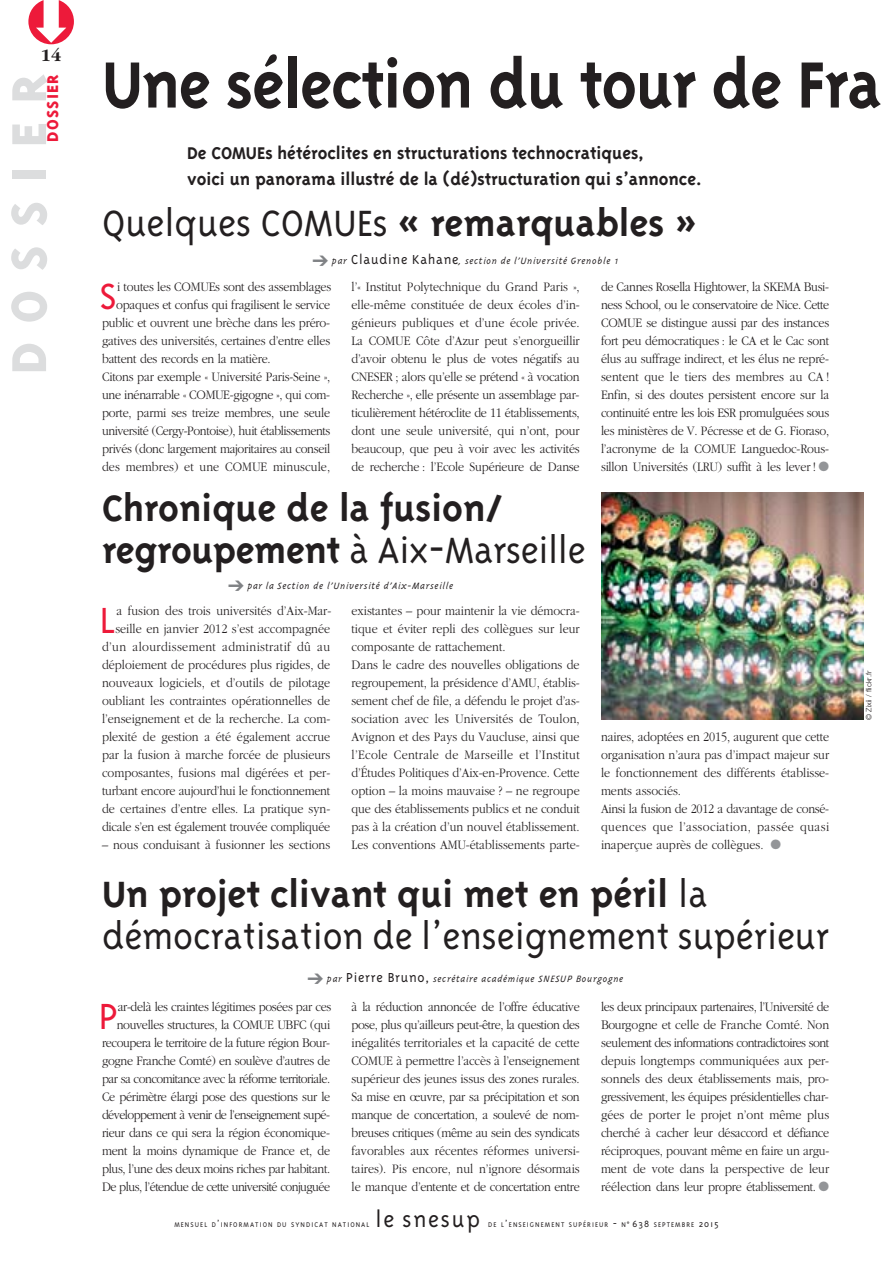
<style>
.page{position:relative;width:893px;height:1263px;background:#fff}
.page>*{position:absolute;margin:0;border:0;box-sizing:border-box;transform-origin:0 0}
.t1{font:700 75px "Triplex";letter-spacing:-.015em;color:#231f20;scale:.95 1}
.t2{font:800 56.25px "Triplex";letter-spacing:.335em;color:#dcddde}
.t3{font:300 42px/42px "Triplex";letter-spacing:-.005em;color:#231f20}
.t4{font:700 42px/42px "Triplex";color:#231f20}
.t5{font:300 41.85px "Triplex";color:#ed1a3a}
.t6{font:300 25.5px "Triplex";letter-spacing:.07em;color:#231f20}
.t7{font:700 19.5px/25.5px "Triplex";color:#231f20}
.t8{font:800 18px "Triplex";letter-spacing:.065em;color:#ed1a3a}
.t9{font:700 18px "Garamond";color:#231f20}
.t10{font:300 13.5px/18px "Garamond";letter-spacing:-.01em;color:#231f20;text-align:justify;scale:.9 1}
.t11{font:300 13.5px "Garamond";letter-spacing:-.035em;color:#231f20;scale:.9 1}
.t12{font:italic 300 10.5px "Triplex";letter-spacing:.05em;color:#231f20}
.t13{font:300 7.8px "Triplex";letter-spacing:.135em;color:#231f20}
.t14{font:300 7.5px "Helvetica Neue";letter-spacing:.01em;color:#231f20}
.s1{font-weight:700}
.s2{font-style:normal;font-size:15px}
.s3{font-family:"Helvetica Neue";font-weight:400;font-size:7.5px}
.s4{font-weight:300}
.s5{color:#939598}
.s6{font-size:10.5px}
</style>
<div class="page">
<img style="left:601px;top:492px;width:262px;height:227px">
<p class="t9" style="left:41px;top:48px;width:22px">14</p>
<p class="t8" style="left:46px;top:142px;width:69px;rotate:-90deg">DOSSIER</p>
<p class="t2" style="left:8px;top:374px;width:302px;rotate:-90deg">DOSSIER</p>
<p class="t1" style="left:102px;top:56px;width:822px">Une sélection du tour de Fra</p>
<p class="t7" style="left:187px;top:142px;width:516px">De COMUEs hétéroclites en structurations technocratiques,<br>voici un panorama illustré de la (dé)structuration qui s’annonce.</p>
<p class="t3" style="left:102px;top:206px;width:597px">Quelques COMUEs <span class="s1">« remarquables »</span></p>
<p class="t12" style="left:332px;top:257px;width:288px">par <span class="s2">Claudine Kahane</span>, section de l’Université Grenoble <span class="s3">1</span></p>
<p class="t5" style="left:99px;top:281px;width:19px">S</p>
<p class="t10" style="left:117px;top:278px;width:239px">i toutes les COMUEs sont des assemblages</p>
<p class="t10" style="left:116px;top:296px;width:239px">opaques et confus qui fragilisent le service</p>
<p class="t10" style="left:102px;top:314px;width:255px">public et ouvrent une brèche dans les préro-</p>
<p class="t10" style="left:102px;top:332px;width:255px">gatives des universités, certaines d’entre elles</p>
<p class="t10" style="left:102px;top:350px;width:189px">battent des records en la matière.</p>
<p class="t10" style="left:102px;top:368px;width:255px">Citons par exemple « Université Paris-Seine »,</p>
<p class="t10" style="left:102px;top:386px;width:255px">une inénarrable « COMUE-gigogne », qui com-</p>
<p class="t10" style="left:102px;top:404px;width:255px">porte, parmi ses treize membres, une seule</p>
<p class="t11" style="left:102px;top:425px;width:255px">université (Cergy-Pontoise), huit établissements</p>
<p class="t10" style="left:102px;top:440px;width:255px">privés (donc largement majoritaires au conseil</p>
<p class="t10" style="left:102px;top:458px;width:255px">des membres) et une COMUE minuscule,</p>
<p class="t10" style="left:352px;top:278px;width:255px">l’« Institut Polytechnique du Grand Paris », elle-même constituée de deux écoles d’in&shy;génieurs publiques et d’une école privée.<br>La COMUE Côte d’Azur peut s’enorgueillir d’avoir obtenu le plus de votes négatifs au CNESER ; alors qu’elle se prétend « à vocation Recherche », elle présente un assemblage par&shy;ticulièrement hétéroclite de 11 établissements, dont une seule université, qui n’ont, pour beaucoup, que peu à voir avec les activités de recherche : l’Ecole Supérieure de Danse</p>
<p class="t4" style="left:102px;top:490px;width:485px">Chronique de la fusion/ regroupement <span class="s4">à Aix-Marseille</span></p>
<p class="t12" style="left:248px;top:582px;width:207px">par la Section de l’Université d’Aix-Marseille</p>
<p class="t10" style="left:102px;top:602px;width:256px;text-align:right">a fusion des trois universités d’Aix-Mar&shy;seille en janvier 2012 s’est accompagnée d’un alourdissement administratif dû au déploiement de procédures plus rigides, de nouveaux logiciels, et d’outils de pilotage oubliant les contraintes opérationnelles de l’enseignement et de la recherche. La com&shy;plexité de gestion a été également accrue par la fusion à marche forcée de plusieurs composantes, fusions mal digérées et per&shy;turbant encore aujourd’hui le fonctionnement de certaines d’entre elles. La pratique syn&shy;dicale s’en est également trouvée compliquée</p>
<p class="t10" style="left:102px;top:836px;width:255px">– nous conduisant à fusionner les sections</p>
<p class="t5" style="left:100px;top:605px;width:17px">L</p>
<p class="t10" style="left:352px;top:602px;width:255px;text-align:left">existantes – pour maintenir la vie démocra&shy;tique et éviter repli des collègues sur leur composante de rattachement.<br>Dans le cadre des nouvelles obligations de regroupement, la présidence d’AMU, établis&shy;sement chef de file, a défendu le projet d’as&shy;sociation avec les Universités de Toulon, Avignon et des Pays du Vaucluse, ainsi que l’Ecole Centrale de Marseille et l’Institut d’Études Politiques d’Aix-en-Provence. Cette option – la moins mauvaise ? – ne regroupe que des établissements publics et ne conduit pas à la création d’un nouvel établissement.<br>Les conventions AMU-établissements parte-</p>
<p class="t10" style="left:601px;top:278px;width:255px">de Cannes Rosella Hightower, la SKEMA Busi&shy;ness School, ou le conservatoire de Nice. Cette COMUE se distingue aussi par des instances fort peu démocratiques : le CA et le Cac sont élus au suffrage indirect, et les élus ne repré&shy;sentent que le tiers des membres au CA !<br>Enfin, si des doutes persistent encore sur la continuité entre les lois ESR promulguées sous les ministères de V. Pécresse et de G. Fioraso, l’acronyme de la COMUE Languedoc-Rous&shy;sillon Universités (LRU) suffit à les lever ! <span class="s5">●</span></p>
<p class="t10" style="left:601px;top:728px;width:255px;text-align:left">naires, adoptées en 2015, augurent que cette organisation n’aura pas d’impact majeur sur le fonctionnement des différents établisse&shy;ments associés.<br>Ainsi la fusion de 2012 a davantage de consé&shy;quences que l’association, passée quasi inaperçue auprès de collègues. <span class="s5">●</span></p>
<p class="t3" style="left:102px;top:877px;width:729px"><span class="s1">Un projet clivant qui met en péril</span> la démocratisation de l’enseignement supérieur</p>
<p class="t12" style="left:327px;top:975px;width:298px">par <span class="s2">Pierre Bruno,</span> secrétaire académique SNESUP Bourgogne</p>
<p class="t10" style="left:102px;top:998px;width:256px;text-align:right">ar-delà les craintes légitimes posées par ces nouvelles structures, la COMUE UBFC (qui recoupera le territoire de la future région Bour&shy;gogne Franche Comté) en soulève d’autres de par sa concomitance avec la réforme territoriale.<br>Ce périmètre élargi pose des questions sur le développement à venir de l’enseignement supé&shy;rieur dans ce qui sera la région économique&shy;ment la moins dynamique de France et, de plus, l’une des deux moins riches par habitant.<br>De plus, l’étendue de cette université conjuguée</p>
<p class="t10" style="left:601px;top:998px;width:255px">les deux principaux partenaires, l’Université de Bourgogne et celle de Franche Comté. Non seulement des informations contradictoires sont depuis longtemps communiquées aux per&shy;sonnels des deux établissements mais, pro&shy;gressivement, les équipes présidentielles char&shy;gées de porter le projet n’ont même plus cherché à cacher leur désaccord et défiance réciproques, pouvant même en faire un argu&shy;ment de vote dans la perspective de leur réélection dans leur propre établissement. <span class="s5">●</span></p>
<p class="t10" style="left:352px;top:998px;width:255px">à la réduction annoncée de l’offre éducative pose, plus qu’ailleurs peut-être, la question des inégalités territoriales et la capacité de cette COMUE à permettre l’accès à l’enseignement supérieur des jeunes issus des zones rurales.<br>Sa mise en œuvre, par sa précipitation et son manque de concertation, a soulevé de nom&shy;breuses critiques (même au sein des syndicats favorables aux récentes réformes universi&shy;taires). Pis encore, nul n’ignore désormais le manque d’entente et de concertation entre</p>
<p class="t5" style="left:99px;top:1001px;width:20px">P</p>
<p class="t13" style="left:174px;top:1222px;width:197px">MENSUEL D<span class="s6">’</span>INFORMATION DU SYNDICAT NATIONAL</p>
<p class="t6" style="left:375px;top:1210px;width:106px">le snesup</p>
<p class="t13" style="left:488px;top:1222px;width:232px">DE L<span class="s6">’</span>ENSEIGNEMENT SUPÉRIEUR <span class="s6">-</span> N<span class="s6">˚ 638</span> SEPTEMBRE <span class="s6">2015</span></p>
<p class="t14" style="left:866px;top:720px;width:51px;rotate:-90deg">© Zixii / flickr.fr</p>
</div>
